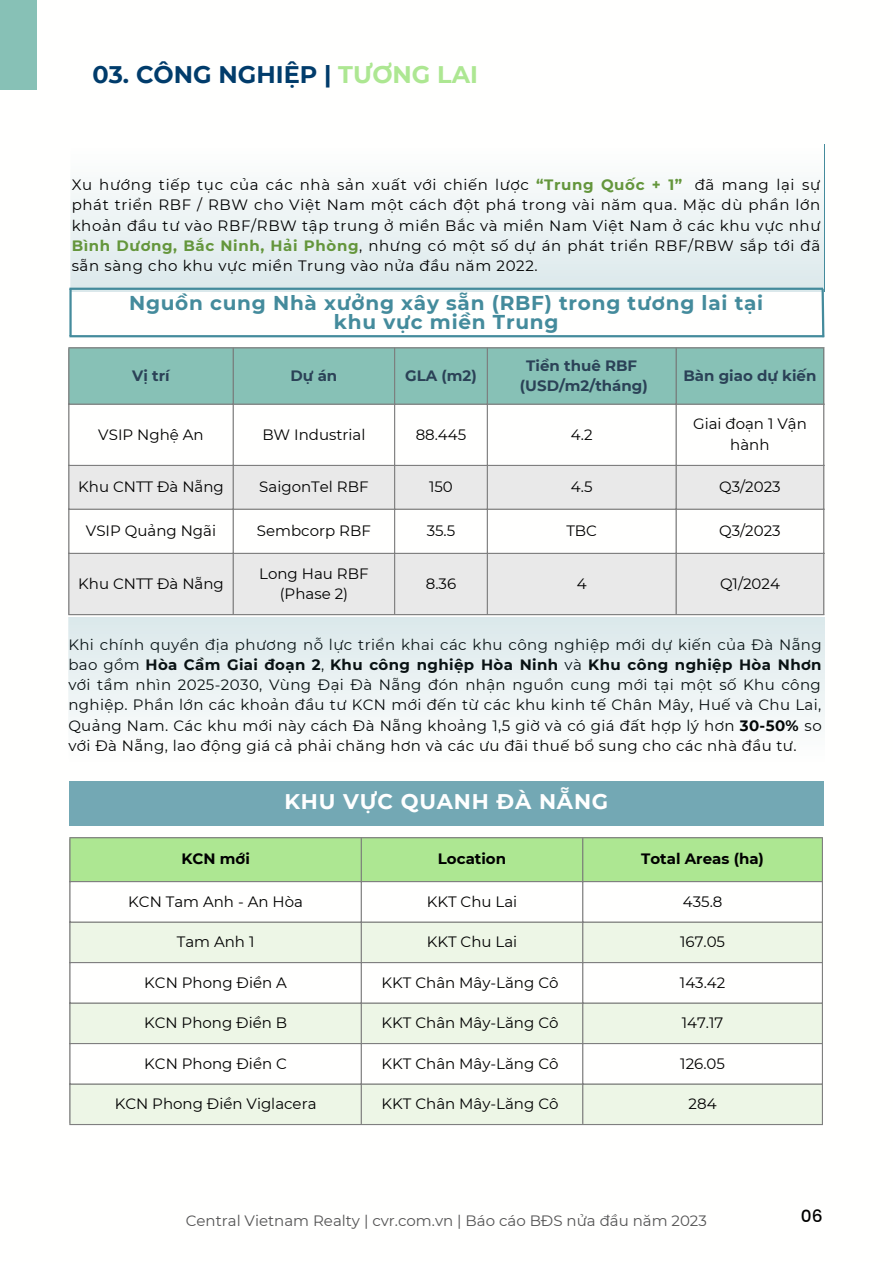
<style>
.page{position:relative;width:893px;height:1264px;background:#fff}
.page>*{position:absolute;margin:0;border:0;box-sizing:border-box;transform-origin:0 0}
.t1{font:700 24px "Montserrat";color:#013c6b}
.t2{font:700 21.15px "Montserrat";letter-spacing:.04em;color:#fff}
.t3{font:700 19.95px/19px "Montserrat";letter-spacing:.04em;color:#448b9c;text-align:center}
.t4{font:500 16.95px "Poppins";color:#000}
.t5{font:15px/20.2px "Montserrat";color:#000;text-align:center}
.t6{font:700 15px/20.2px "Montserrat";color:#2b4257;text-align:center}
.t7{font:15px "Montserrat";color:#545454}
.t8{font:700 15px "Montserrat";color:#000}
.s1{color:#ade792}
.s2{font-weight:700;color:#64963c}
.s3{font-weight:700}
</style>
<div class="page">
<div style="left:69px;top:348px;width:754px;height:55px;background:#87c1b6"></div>
<svg style="left:69px;top:466px;width:754px;height:148px;fill:#e9e9e9"></svg>
<hr style="left:68px;top:348px;width:1px;height:266px;background:#7f7f7f">
<hr style="left:232px;top:348px;width:2px;height:266px;background:#7f7f7f">
<hr style="left:394px;top:348px;width:1px;height:266px;background:#7f7f7f">
<hr style="left:486px;top:348px;width:2px;height:266px;background:#7f7f7f">
<hr style="left:675px;top:348px;width:1px;height:266px;background:#7f7f7f">
<hr style="left:823px;top:348px;width:1px;height:266px;background:#7f7f7f">
<hr style="left:68px;top:347px;width:756px;height:1px;background:#7f7f7f">
<hr style="left:68px;top:403px;width:756px;height:2px;background:#7f7f7f">
<hr style="left:68px;top:465px;width:756px;height:1px;background:#7f7f7f">
<hr style="left:68px;top:508px;width:756px;height:2px;background:#7f7f7f">
<hr style="left:68px;top:553px;width:756px;height:1px;background:#7f7f7f">
<hr style="left:68px;top:614px;width:756px;height:1px;background:#7f7f7f">
<div style="left:71px;top:838px;width:750px;height:43px;background:#ade792"></div>
<svg style="left:71px;top:922px;width:750px;height:201px;fill:#edf6e6"></svg>
<hr style="left:69px;top:838px;width:2px;height:285px;background:#7f7f7f">
<hr style="left:360px;top:838px;width:2px;height:285px;background:#7f7f7f">
<hr style="left:582px;top:838px;width:1px;height:285px;background:#7f7f7f">
<hr style="left:821px;top:838px;width:1px;height:285px;background:#7f7f7f">
<hr style="left:69px;top:837px;width:753px;height:1px;background:#7f7f7f">
<hr style="left:69px;top:881px;width:753px;height:1px;background:#7f7f7f">
<hr style="left:69px;top:921px;width:753px;height:1px;background:#7f7f7f">
<hr style="left:69px;top:962px;width:753px;height:1px;background:#7f7f7f">
<hr style="left:69px;top:1002px;width:753px;height:1px;background:#7f7f7f">
<hr style="left:69px;top:1042px;width:753px;height:2px;background:#7f7f7f">
<hr style="left:69px;top:1083px;width:753px;height:1px;background:#7f7f7f">
<hr style="left:69px;top:1123px;width:753px;height:2px;background:#7f7f7f">
<div style="left:71px;top:144px;width:753px;height:148px;background:linear-gradient(to bottom,#fffffe,#dbe8eb)"></div>
<hr style="left:69px;top:287px;width:753px;height:3px;background:#448b9c">
<svg style="left:820px;top:286px;width:5px;height:52px"></svg>
<hr style="left:69px;top:289px;width:3px;height:47px;background:#448b9c">
<hr style="left:69px;top:335px;width:755px;height:2px;background:#448b9c">
<div style="left:69px;top:781px;width:754px;height:44px;background:#73a8b4"></div>
<div style="left:0;top:0;width:36px;height:89px;background:#87c1b6"></div>
<div style="left:69px;top:617px;width:755px;height:148px;background:linear-gradient(to bottom,#dbe8eb,#fffefe)"></div>
<h1 class="t1" style="left:92px;top:60px;width:387px">03. CÔNG NGHIỆP | <span class="s1">TƯƠNG LAI</span></h1>
<p class="t5" style="left:72px;top:175px;width:750px;text-align:justify">Xu hướng tiếp tục của các nhà sản xuất với chiến lược <span class="s2">“Trung Quốc + 1”</span> đã mang lại sự phát triển RBF / RBW cho Việt Nam một cách đột phá trong vài năm qua. Mặc dù phần lớn khoản đầu tư vào RBF/RBW tập trung ở miền Bắc và miền Nam Việt Nam ở các khu vực như <span class="s2">Bình Dương, Bắc Ninh, Hải Phòng</span>, nhưng có một số dự án phát triển RBF/RBW sắp tới đã sẵn sàng cho khu vực miền Trung vào nửa đầu năm 2022.</p>
<h3 class="t3" style="left:129px;top:293px;width:635px">Nguồn cung Nhà xưởng xây sẵn (RBF) trong tương lai tại khu vực miền Trung</h3>
<p class="t6" style="left:132px;top:365px;width:39px">Vị trí</p>
<p class="t6" style="left:290px;top:365px;width:48px">Dự án</p>
<p class="t6" style="left:405px;top:365px;width:73px">GLA (m2)</p>
<p class="t6" style="left:520px;top:355px;width:129px">Tiền thuê RBF (USD/m2/tháng)</p>
<p class="t6" style="left:683px;top:365px;width:134px">Bàn giao dự kiến</p>
<p class="t5" style="left:98px;top:424px;width:107px">VSIP Nghệ An</p>
<p class="t5" style="left:262px;top:424px;width:105px">BW Industrial</p>
<p class="t5" style="left:415px;top:424px;width:52px">88.445</p>
<p class="t5" style="left:571px;top:424px;width:23px">4.2</p>
<p class="t5" style="left:693px;top:414px;width:115px">Giai đoạn 1 Vận hành</p>
<p class="t5" style="left:78px;top:476px;width:147px">Khu CNTT Đà Nẵng</p>
<p class="t5" style="left:259px;top:476px;width:111px">SaigonTel RBF</p>
<p class="t5" style="left:429px;top:476px;width:25px">150</p>
<p class="t5" style="left:571px;top:476px;width:23px">4.5</p>
<p class="t5" style="left:719px;top:476px;width:63px">Q3/2023</p>
<p class="t5" style="left:86px;top:520px;width:132px">VSIP Quảng Ngãi</p>
<p class="t5" style="left:257px;top:520px;width:115px">Sembcorp RBF</p>
<p class="t5" style="left:426px;top:520px;width:30px">35.5</p>
<p class="t5" style="left:566px;top:520px;width:32px">TBC</p>
<p class="t5" style="left:719px;top:520px;width:63px">Q3/2023</p>
<p class="t5" style="left:78px;top:573px;width:147px">Khu CNTT Đà Nẵng</p>
<p class="t5" style="left:259px;top:563px;width:111px">Long Hau RBF (Phase 2)</p>
<p class="t5" style="left:426px;top:573px;width:32px">8.36</p>
<p class="t5" style="left:576px;top:573px;width:11px">4</p>
<p class="t5" style="left:720px;top:573px;width:61px">Q1/2024</p>
<p class="t5" style="left:68px;top:634px;width:754px;text-align:justify">Khi chính quyền địa phương nỗ lực triển khai các khu công nghiệp mới dự kiến của Đà Nẵng bao gồm <span class="s3">Hòa Cầm Giai đoạn 2</span>, <span class="s3">Khu công nghiệp Hòa Ninh</span> và <span class="s3">Khu công nghiệp Hòa Nhơn </span>với tầm nhìn 2025-2030, Vùng Đại Đà Nẵng đón nhận nguồn cung mới tại một số Khu công nghiệp. Phần lớn các khoản đầu tư KCN mới đến từ các khu kinh tế Chân Mây, Huế và Chu Lai, Quảng Nam. Các khu mới này cách Đà Nẵng khoảng 1,5 giờ và có giá đất hợp lý hơn <span class="s3">30-50%</span> so với Đà Nẵng, lao động giá cả phải chăng hơn và các ưu đãi thuế bổ sung cho các nhà đầu tư.</p>
<h2 class="t2" style="left:284px;top:788px;width:325px">KHU VỰC QUANH ĐÀ NẴNG</h2>
<p class="t8" style="left:181px;top:849px;width:70px">KCN mới</p>
<p class="t8" style="left:438px;top:849px;width:70px">Location</p>
<p class="t8" style="left:641px;top:849px;width:124px">Total Areas (ha)</p>
<p class="t5" style="left:128px;top:891px;width:176px">KCN Tam Anh - An Hòa</p>
<p class="t5" style="left:427px;top:891px;width:92px">KKT Chu Lai</p>
<p class="t5" style="left:682px;top:891px;width:41px">435.8</p>
<p class="t5" style="left:177px;top:931px;width:79px">Tam Anh 1</p>
<p class="t5" style="left:427px;top:931px;width:92px">KKT Chu Lai</p>
<p class="t5" style="left:680px;top:931px;width:46px">167.05</p>
<p class="t5" style="left:144px;top:972px;width:144px">KCN Phong Điền A</p>
<p class="t5" style="left:381px;top:972px;width:178px">KKT Chân Mây-Lăng Cô</p>
<p class="t5" style="left:680px;top:972px;width:47px">143.42</p>
<p class="t5" style="left:144px;top:1012px;width:145px">KCN Phong Điền B</p>
<p class="t5" style="left:381px;top:1012px;width:178px">KKT Chân Mây-Lăng Cô</p>
<p class="t5" style="left:681px;top:1012px;width:43px">147.17</p>
<p class="t5" style="left:144px;top:1053px;width:144px">KCN Phong Điền C</p>
<p class="t5" style="left:381px;top:1053px;width:178px">KKT Chân Mây-Lăng Cô</p>
<p class="t5" style="left:680px;top:1053px;width:46px">126.05</p>
<p class="t5" style="left:115px;top:1093px;width:203px">KCN Phong Điền Viglacera</p>
<p class="t5" style="left:381px;top:1093px;width:178px">KKT Chân Mây-Lăng Cô</p>
<p class="t5" style="left:688px;top:1093px;width:29px">284</p>
<p class="t7" style="left:186px;top:1211px;width:522px">Central Vietnam Realty | cvr.com.vn | Báo cáo BĐS nửa đầu năm 2023</p>
<p class="t4" style="left:800px;top:1206px;width:23px">06</p>
</div>
